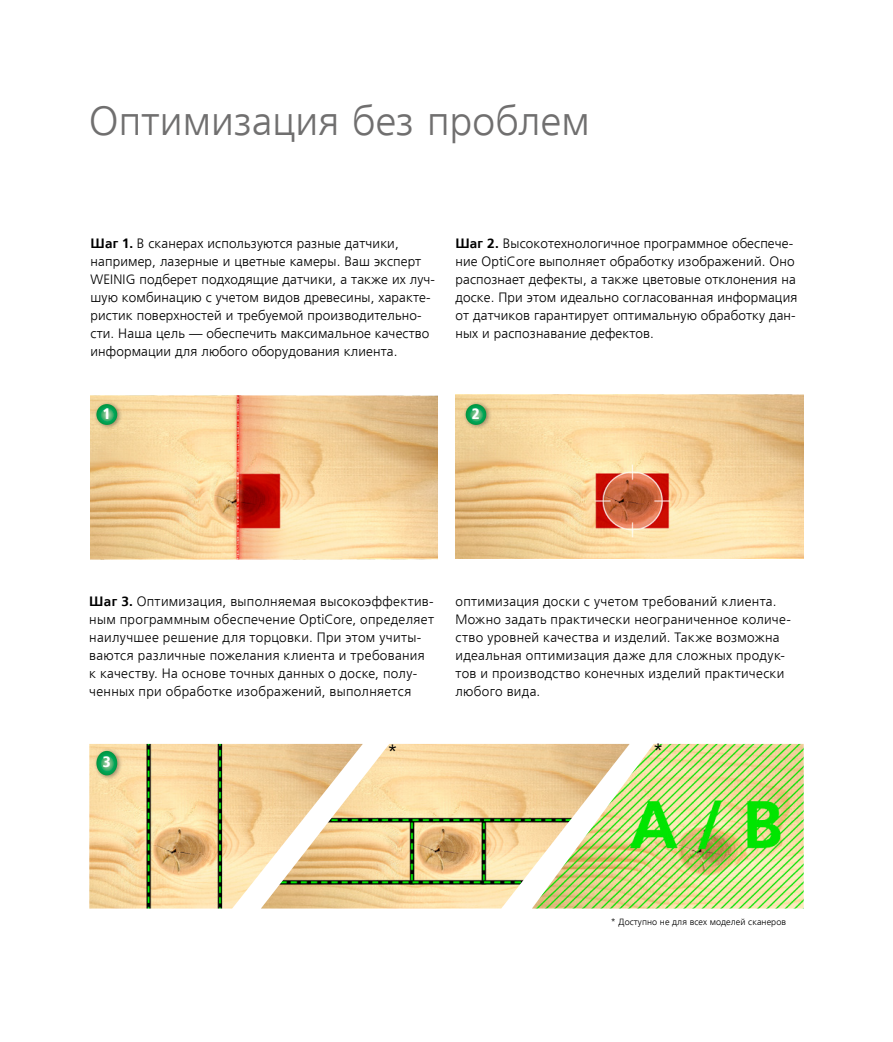
<style>
.page{position:relative;width:893px;height:1042px;background:#fff}
.page>*{position:absolute;margin:0;border:0;box-sizing:border-box;transform-origin:0 0}
.t1{font:300 40.5px "Frutiger LTCYR";letter-spacing:.005em;color:#706f6f}
.t2{font:18px "Frutiger Neue LT Pro";color:#000}
.t3{font:900 condensed 15.15px "Frutiger LTCYR";color:#fff}
.t4{font:300 13.5px/18px "Frutiger LTCYR";letter-spacing:.01em;color:#000}
.t5{font:300 9px "Frutiger LTCYR";letter-spacing:.01em;color:#000}
.s1{font-weight:700}
</style>
<div class="page">
<img style="left:91px;top:395px;width:346px;height:164px">
<img style="left:455px;top:394px;width:349px;height:164px">
<div style="left:93px;top:401px;width:30px;height:30px;background:#000;opacity:.4"></div>
<svg style="left:96px;top:404px;width:21px;height:21px"></svg>
<div style="left:463px;top:401px;width:29px;height:30px;background:#000;opacity:.4"></div>
<svg style="left:466px;top:404px;width:20px;height:21px"></svg>
<img style="left:630px;top:744px;width:174px;height:164px">
<img style="left:363px;top:744px;width:267px;height:164px">
<img style="left:89px;top:744px;width:274px;height:164px">
<div style="left:93px;top:748px;width:30px;height:33px;background:#000;opacity:.4"></div>
<svg style="left:96px;top:751px;width:21px;height:24px"></svg>
<h1 class="t1" style="left:89px;top:99px;width:502px">Оптимизация без проблем</h1>
<p class="t4" style="left:91px;top:235px;width:346px"><span class="s1">Шаг 1.</span> В сканерах используются разные датчики, например, лазерные и цветные камеры. Ваш эксперт WEINIG подберет подходящие датчики, а также их луч&shy;шую комбинацию с учетом видов древесины, характе&shy;ристик поверхностей и требуемой производительно&shy;сти. Наша цель — обеспечить максимальное качество информации для любого оборудования клиента.</p>
<p class="t4" style="left:455px;top:235px;width:343px"><span class="s1">Шаг 2.</span> Высокотехнологичное программное обеспече&shy;ние OptiCore выполняет обработку изображений. Оно распознает дефекты, а также цветовые отклонения на доске. При этом идеально согласованная информация от датчиков гарантирует оптимальную обработку дан&shy;ных и распознавание дефектов.</p>
<p class="t3" style="left:103px;top:406px;width:9px">1</p>
<p class="t3" style="left:472px;top:406px;width:9px">2</p>
<p class="t4" style="left:89px;top:593px;width:346px"><span class="s1">Шаг 3.</span> Оптимизация, выполняемая высокоэффектив&shy;ным программным обеспечение OptiCore, определяет наилучшее решение для торцовки. При этом учиты&shy;ваются различные пожелания клиента и требования к качеству. На основе точных данных о доске, полу&shy;ченных при обработке изображений, выполняется</p>
<p class="t4" style="left:455px;top:593px;width:337px">оптимизация доски с учетом требований клиента.<br>Можно задать практически неограниченное количе&shy;ство уровней качества и изделий. Также возможна идеальная оптимизация даже для сложных продук&shy;тов и производство конечных изделий практически любого вида.</p>
<p class="t3" style="left:103px;top:753px;width:9px">3</p>
<h2 class="t2" style="left:388px;top:740px;width:10px">*</h2>
<h2 class="t2" style="left:654px;top:740px;width:10px">*</h2>
<p class="t5" style="left:611px;top:917px;width:177px">* Доступно не для всех моделей сканеров</p>
</div>
